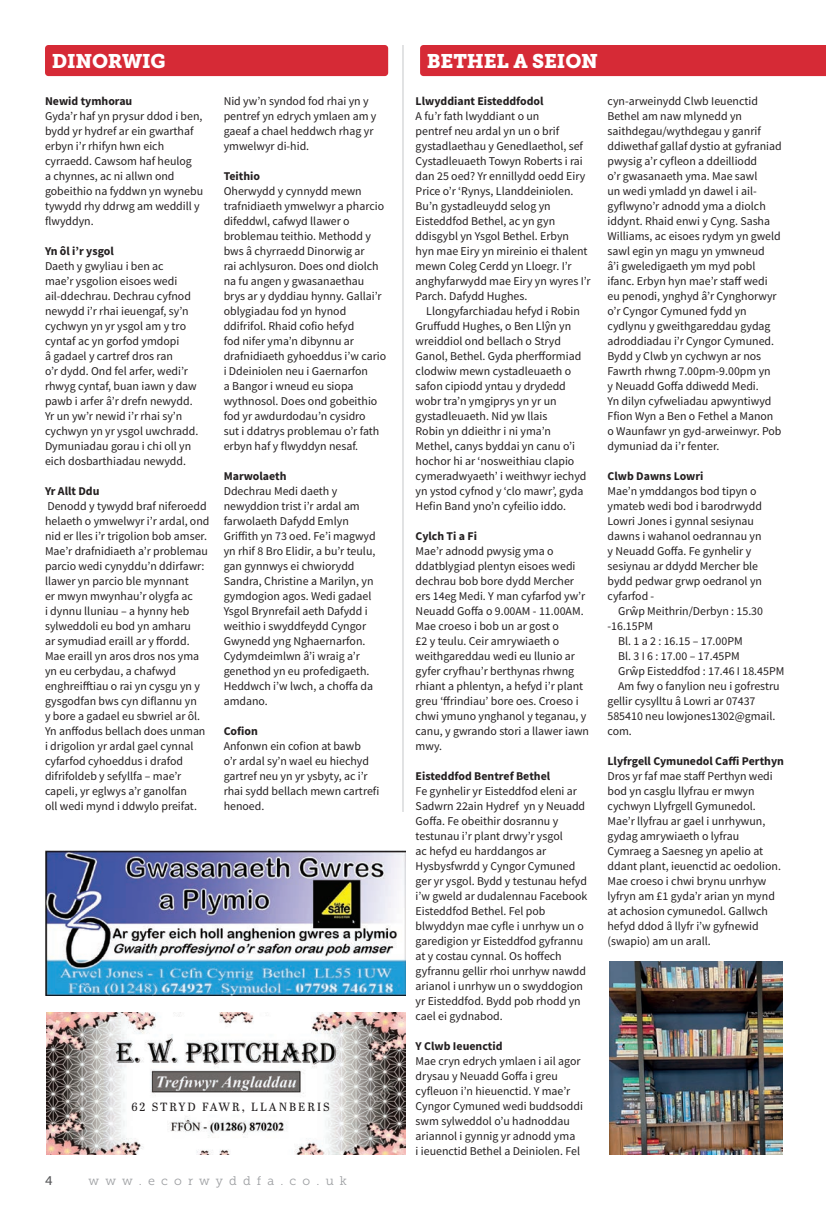
<style>
.page{position:relative;width:826px;height:1205px;background:#fff}
.page>*{position:absolute;margin:0;border:0;box-sizing:border-box;transform-origin:0 0}
.t1{font:19.62px "Museo Slab 900";letter-spacing:-.01em;color:#fff}
.t2{font:12.5px "Museo Slab 300";color:#9d9fa2}
.t3{font:12.5px "Museo Slab 500";color:#57585a}
.t4{font:11.88px/15px "Source Sans Pro";color:#231f20}
.t5{font:700 11.88px "Source Sans Pro";color:#231f20}
.t6{font:11.88px "Abril Titling";letter-spacing:.17em;color:#231f20}
</style>
<div class="page">
<div style="left:45px;top:45px;width:343px;height:31px;background:#d62a36;border-radius:3px"></div>
<img style="left:46px;top:1013px;width:359px;height:141px">
<img style="left:45px;top:851px;width:360px;height:144px">
<hr style="left:402px;top:45px;width:1px;height:767px;background:#d1d2d4">
<div style="left:420px;top:45px;width:406px;height:31px;background:#d62a36"></div>
<img style="left:609px;top:961px;width:173px;height:193px">
<h1 class="t1" style="left:52px;top:50px;width:115px">DINORWIG</h1>
<p class="t5" style="left:45px;top:93px;width:89px">Newid tymhorau</p>
<p class="t4" style="left:45px;top:108px;width:160px">Gyda’r haf yn prysur ddod i ben, bydd yr hydref ar ein gwarthaf erbyn i’r rhifyn hwn eich cyrraedd. Cawsom haf heulog<br>a chynnes, ac ni allwn ond gobeithio na fyddwn yn wynebu tywydd rhy ddrwg am weddill y flwyddyn.</p>
<p class="t5" style="left:45px;top:243px;width:70px">Yn ôl i’r ysgol</p>
<p class="t4" style="left:45px;top:258px;width:155px">Daeth y gwyliau i ben ac<br>mae’r ysgolion eisoes wedi ail-ddechrau. Dechrau cyfnod newydd i’r rhai ieuengaf, sy’n cychwyn yn yr ysgol am y tro cyntaf ac yn gorfod ymdopi<br>â gadael y cartref dros ran<br>o’r dydd. Ond fel arfer, wedi’r rhwyg cyntaf, buan iawn y daw pawb i arfer â’r drefn newydd.<br>Yr un yw’r newid i’r rhai sy’n cychwyn yn yr ysgol uwchradd.<br>Dymuniadau gorau i chi oll yn eich dosbarthiadau newydd.</p>
<p class="t5" style="left:45px;top:483px;width:56px">Yr Allt Ddu</p>
<p class="t4" style="left:45px;top:498px;width:166px">Denodd y tywydd braf niferoedd helaeth o ymwelwyr i’r ardal, ond nid er lles i’r trigolion bob amser.<br>Mae’r drafnidiaeth a’r problemau parcio wedi cynyddu’n ddirfawr: llawer yn parcio ble mynnant<br>er mwyn mwynhau’r olygfa ac<br>i dynnu lluniau – a hynny heb sylweddoli eu bod yn amharu<br>ar symudiad eraill ar y ffordd.<br>Mae eraill yn aros dros nos yma yn eu cerbydau, a chafwyd enghreifftiau o rai yn cysgu yn y gysgodfan bws cyn diflannu yn<br>y bore a gadael eu sbwriel ar ôl.<br>Yn anffodus bellach does unman i drigolion yr ardal gael cynnal cyfarfod cyhoeddus i drafod difrifoldeb y sefyllfa – mae’r capeli, yr eglwys a’r ganolfan<br>oll wedi mynd i ddwylo preifat.</p>
<p class="t4" style="left:224px;top:93px;width:154px">Nid yw’n syndod fod rhai yn y pentref yn edrych ymlaen am y gaeaf a chael heddwch rhag yr ymwelwyr di-hid.</p>
<p class="t5" style="left:224px;top:168px;width:38px">Teithio</p>
<p class="t4" style="left:224px;top:183px;width:164px">Oherwydd y cynnydd mewn trafnidiaeth ymwelwyr a pharcio difeddwl, cafwyd llawer o broblemau teithio. Methodd y bws â chyrraedd Dinorwig ar<br>rai achlysuron. Does ond diolch na fu angen y gwasanaethau brys ar y dyddiau hynny. Gallai’r oblygiadau fod yn hynod ddifrifol. Rhaid cofio hefyd<br>fod nifer yma’n dibynnu ar drafnidiaeth gyhoeddus i’w cario i Ddeiniolen neu i Gaernarfon<br>a Bangor i wneud eu siopa wythnosol. Does ond gobeithio fod yr awdurdodau’n cysidro<br>sut i ddatrys problemau o’r fath erbyn haf y flwyddyn nesaf.</p>
<p class="t5" style="left:224px;top:468px;width:64px">Marwolaeth</p>
<p class="t4" style="left:224px;top:483px;width:153px">Ddechrau Medi daeth y newyddion trist i’r ardal am farwolaeth Dafydd Emlyn<br>Griffith yn 73 oed. Fe’i magwyd yn rhif 8 Bro Elidir, a bu’r teulu, gan gynnwys ei chwiorydd<br>Sandra, Christine a Marilyn, yn gymdogion agos. Wedi gadael<br>Ysgol Brynrefail aeth Dafydd i weithio i swyddfeydd Cyngor<br>Gwynedd yng Nghaernarfon.<br>Cydymdeimlwn â’i wraig a’r genethod yn eu profedigaeth.<br>Heddwch i’w lwch, a choffa da amdano.</p>
<p class="t5" style="left:224px;top:723px;width:36px">Cofion</p>
<p class="t4" style="left:224px;top:738px;width:157px">Anfonwn ein cofion at bawb<br>o’r ardal sy’n wael eu hiechyd gartref neu yn yr ysbyty, ac i’r rhai sydd bellach mewn cartrefi henoed.</p>
<p class="t6" style="left:131px;top:1098px;width:200px">62 STRYD FAWR, LLANBERIS</p>
<p class="t3" style="left:45px;top:1174px;width:9px">4</p>
<p class="t2" style="left:89px;top:1174px;width:260px">w w w . e c o r w y d d f a . c o . u k</p>
<h1 class="t1" style="left:427px;top:50px;width:173px">BETHEL A SEION</h1>
<p class="t5" style="left:415px;top:93px;width:129px">Llwyddiant Eisteddfodol</p>
<p class="t4" style="left:415px;top:108px;width:177px">A fu’r fath lwyddiant o un<br>pentref neu ardal yn un o brif gystadlaethau y Genedlaethol, sef<br>Cystadleuaeth Towyn Roberts i rai dan 25 oed? Yr ennillydd oedd Eiry<br>Price o’r ‘Rynys, Llanddeiniolen.<br>Bu’n gystadleuydd selog yn<br>Eisteddfod Bethel, ac yn gyn ddisgybl yn Ysgol Bethel. Erbyn<br>hyn mae Eiry yn mireinio ei thalent mewn Coleg Cerdd yn Lloegr. I’r anghyfarwydd mae Eiry yn wyres I’r<br>Parch. Dafydd Hughes.</p>
<p class="t4" style="left:415px;top:303px;width:172px;text-indent:11px">Llongyfarchiadau hefyd i Robin<br>Gruffudd Hughes, o Ben Llŷn yn wreiddiol ond bellach o Stryd<br>Ganol, Bethel. Gyda pherfformiad clodwiw mewn cystadleuaeth o safon cipiodd yntau y drydedd wobr tra’n ymgiprys yn yr un gystadleuaeth. Nid yw llais<br>Robin yn ddieithr i ni yma’n<br>Methel, canys byddai yn canu o’i hochor hi ar ‘nosweithiau clapio cymeradwyaeth’ i weithwyr iechyd yn ystod cyfnod y ‘clo mawr’, gyda<br>Hefin Band yno’n cyfeilio iddo.</p>
<p class="t5" style="left:415px;top:528px;width:63px">Cylch Ti a Fi</p>
<p class="t4" style="left:415px;top:543px;width:175px">Mae’r adnodd pwysig yma o ddatblygiad plentyn eisoes wedi dechrau bob bore dydd Mercher ers 14eg Medi. Y man cyfarfod yw’r<br>Neuadd Goffa o 9.00AM - 11.00AM.<br>Mae croeso i bob un ar gost o<br>£2 y teulu. Ceir amrywiaeth o weithgareddau wedi eu llunio ar gyfer cryfhau’r berthynas rhwng rhiant a phlentyn, a hefyd i’r plant greu ‘ffrindiau’ bore oes. Croeso i chwi ymuno ynghanol y teganau, y canu, y gwrando stori a llawer iawn mwy.</p>
<p class="t5" style="left:415px;top:768px;width:136px">Eisteddfod Bentref Bethel</p>
<p class="t4" style="left:415px;top:783px;width:173px">Fe gynhelir yr Eisteddfod eleni ar<br>Sadwrn 22ain Hydref yn y Neuadd<br>Goffa. Fe obeithir dosrannu y testunau i’r plant drwy’r ysgol<br>ac hefyd eu harddangos ar<br>Hysbysfwrdd y Cyngor Cymuned ger yr ysgol. Bydd y testunau hefyd i’w gweld ar dudalennau Facebook<br>Eisteddfod Bethel. Fel pob blwyddyn mae cyfle i unrhyw un o garedigion yr Eisteddfod gyfrannu at y costau cynnal. Os hoffech gyfrannu gellir rhoi unrhyw nawdd arianol i unrhyw un o swyddogion yr Eisteddfod. Bydd pob rhodd yn cael ei gydnabod.</p>
<p class="t5" style="left:415px;top:1038px;width:88px">Y Clwb Ieuenctid</p>
<p class="t4" style="left:415px;top:1053px;width:169px">Mae cryn edrych ymlaen i ail agor drysau y Neuadd Goffa i greu cyfleuon i’n hieuenctid. Y mae’r<br>Cyngor Cymuned wedi buddsoddi swm sylweddol o’u hadnoddau ariannol i gynnig yr adnodd yma<br>i ieuenctid Bethel a Deiniolen. Fel</p>
<p class="t4" style="left:607px;top:93px;width:176px">cyn-arweinydd Clwb Ieuenctid<br>Bethel am naw mlynedd yn saithdegau/wythdegau y ganrif ddiwethaf gallaf dystio at gyfraniad pwysig a’r cyfleon a ddeilliodd<br>o’r gwasanaeth yma. Mae sawl<br>un wedi ymladd yn dawel i ail&shy;gyflwyno’r adnodd yma a diolch iddynt. Rhaid enwi y Cyng. Sasha<br>Williams, ac eisoes rydym yn gweld sawl egin yn magu yn ymwneud<br>â’i gweledigaeth ym myd pobl ifanc. Erbyn hyn mae’r staff wedi eu penodi, ynghyd â’r Cynghorwyr o’r Cyngor Cymuned fydd yn cydlynu y gweithgareddau gydag adroddiadau i’r Cyngor Cymuned.<br>Bydd y Clwb yn cychwyn ar nos<br>Fawrth rhwng 7.00pm-9.00pm yn<br>y Neuadd Goffa ddiwedd Medi.<br>Yn dilyn cyfweliadau apwyntiwyd<br>Ffion Wyn a Ben o Fethel a Manon o Waunfawr yn gyd-arweinwyr. Pob dymuniad da i’r fenter.</p>
<p class="t5" style="left:607px;top:468px;width:97px">Clwb Dawns Lowri</p>
<p class="t4" style="left:607px;top:483px;width:156px">Mae’n ymddangos bod tipyn o ymateb wedi bod i barodrwydd<br>Lowri Jones i gynnal sesiynau dawns i wahanol oedrannau yn y Neuadd Goffa. Fe gynhelir y sesiynau ar ddydd Mercher ble bydd pedwar grwp oedranol yn cyfarfod -</p>
<p class="t4" style="left:618px;top:603px;width:146px">Grŵp Meithrin/Derbyn : 15.30</p>
<p class="t4" style="left:607px;top:618px;width:47px">-16.15PM</p>
<p class="t4" style="left:618px;top:633px;width:126px">Bl. 1 a 2 : 16.15 – 17.00PM</p>
<p class="t4" style="left:618px;top:648px;width:123px">Bl. 3 I 6 : 17.00 – 17.45PM</p>
<p class="t4" style="left:618px;top:663px;width:168px">Grŵp Eisteddfod : 17.46 I 18.45PM</p>
<p class="t4" style="left:618px;top:678px;width:163px">Am fwy o fanylion neu i gofrestru</p>
<p class="t4" style="left:607px;top:693px;width:149px">gellir cysylltu â Lowri ar 07437</p>
<p class="t4" style="left:607px;top:708px;width:169px">585410 neu lowjones1302@gmail.</p>
<p class="t4" style="left:607px;top:723px;width:26px">com.</p>
<p class="t5" style="left:607px;top:753px;width:178px">Llyfrgell Cymunedol Caffi Perthyn</p>
<p class="t4" style="left:607px;top:768px;width:175px">Dros yr faf mae staff Perthyn wedi bod yn casglu llyfrau er mwyn cychwyn Llyfrgell Gymunedol.<br>Mae’r llyfrau ar gael i unrhywun, gydag amrywiaeth o lyfrau<br>Cymraeg a Saesneg yn apelio at ddant plant, ieuenctid ac oedolion.<br>Mae croeso i chwi brynu unrhyw lyfryn am £1 gyda’r arian yn mynd at achosion cymunedol. Gallwch hefyd ddod â llyfr i’w gyfnewid (swapio) am un arall.</p>
</div>
